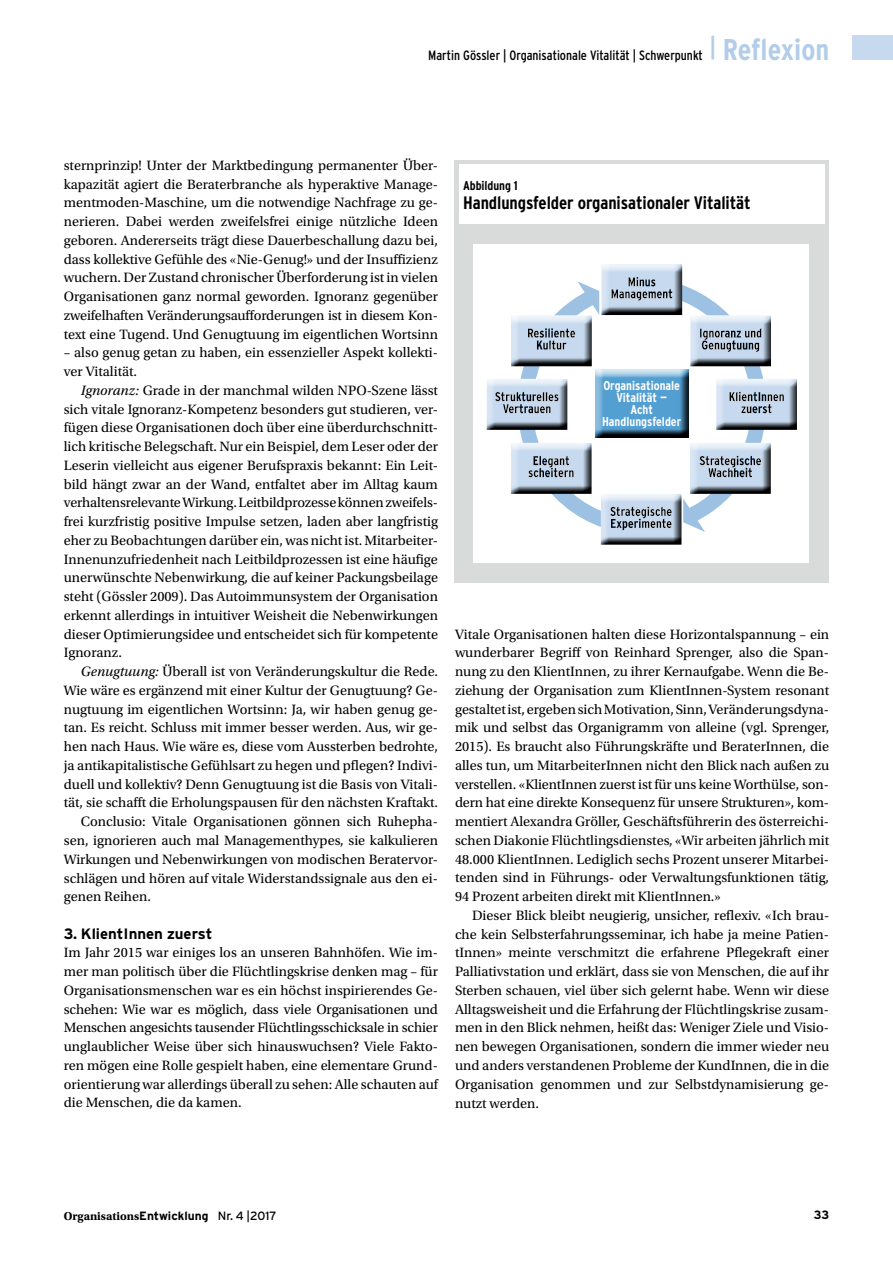
<style>
.page{position:relative;width:893px;height:1263px;background:#fff}
.page>*{position:absolute;margin:0;border:0;box-sizing:border-box;transform-origin:0 0}
.t1{font:700 condensed 18px "Interstate";letter-spacing:-.005em;color:#000}
.t2{font:700 15px "Interstate";color:#000}
.t3{font:14.25px/18.8px "Utopia Std";color:#000}
.t4{font:condensed 13.5px "Interstate";color:#000}
.t5{font:700 condensed 12.75px/12px "Interstate";color:#fff;text-align:center}
.t6{font:700 condensed 12.75px "Interstate";letter-spacing:-.005em;color:#000}
.t7{font:700 12px "Utopia Std";color:#000}
.t8{font:700 12px "Interstate";color:#000}
.s1{font-weight:700;font-size:30px;color:#b2cde9}
.s2{font-style:italic}
.s3{font-family:"Interstate"}
.s4{font-family:"Interstate";font-weight:400}
</style>
<div class="page">
<div style="left:852px;top:36px;width:41px;height:24px;background:#c6d9ee"></div>
<div style="left:455px;top:160px;width:374px;height:423px;background:#d9dada"></div>
<div style="left:474px;top:244px;width:335px;height:319px;background:#fff"></div>
<div style="left:459px;top:165px;width:366px;height:59px;background:#fff"></div>
<svg style="left:487px;top:281px;width:310px;height:264px"></svg>
<svg style="left:599px;top:264px;width:89px;height:52px;background:#a8b5c2"></svg>
<p class="t4" style="left:428px;top:47px;width:402px">Martin Gössler | Organisationale Vitalität | Schwerpunkt <sup>|</sup> <span class="s1">Reflexion</span></p>
<p class="t3" style="left:64px;top:156px;width:376px">sternprinzip! Unter der Marktbedingung permanenter Über&shy;kapazität agiert die Beraterbranche als hyperaktive Manage&shy;mentmoden-Maschine, um die notwendige Nachfrage zu ge&shy;nerieren. Dabei werden zweifelsfrei einige nützliche Ideen geboren. Andererseits trägt diese Dauerbeschallung dazu bei, dass kollektive Gefühle des «Nie-Genug!» und der Insuffizienz wuchern. Der Zustand chronischer Überforderung ist in vielen Organisationen ganz normal geworden. Ignoranz gegenüber zweifelhaften Veränderungsaufforderungen ist in diesem Kon-- text eine Tugend. Und Genugtuung im eigentlichen Wortsinn</p>
<p class="t3" style="left:64px;top:344px;width:376px">– also genug getan zu haben, ein essenzieller Aspekt kollekti&shy;ver Vitalität.</p>
<p class="t3" style="left:64px;top:381px;width:376px;text-indent:17px"><span class="s2">Ignoranz:</span> Grade in der manchmal wilden NPO-Szene lässt sich vitale Ignoranz-Kompetenz besonders gut studieren, ver&shy;fügen diese Organisationen doch über eine überdurchschnitt&shy;lich kritische Belegschaft. Nur ein Beispiel, dem Leser oder der Leserin vielleicht aus eigener Berufspraxis bekannt: Ein Leit&shy;bild hängt zwar an der Wand, entfaltet aber im Alltag kaum verhaltensrelevante Wirkung. Leitbildprozesse können zweifels&shy;frei kurzfristig positive Impulse setzen, laden aber langfristig eher zu Beobachtungen darüber ein, was nicht ist. Mitarbeiter-Innenunzufriedenheit nach Leitbildprozessen ist eine häufige unerwünschte Nebenwirkung, die auf keiner Packungsbeilage steht (Gössler 2009). Das Autoimmunsystem der Organisation erkennt allerdings in intuitiver Weisheit die Nebenwirkungen dieser Optimierungsidee und entscheidet sich für kompetente Ignoranz.</p>
<p class="t3" style="left:81px;top:662px;width:359px"><span class="s2">Genugtuung:</span> Überall ist von Veränderungskultur die Rede.</p>
<p class="t3" style="left:64px;top:681px;width:376px">Wie wäre es ergänzend mit einer Kultur der Genugtuung? Ge-</p>
<p class="t3" style="left:64px;top:700px;width:376px">nugtuung im eigentlichen Wortsinn: Ja, wir haben genug ge-</p>
<p class="t3" style="left:64px;top:719px;width:376px">tan. Es reicht. Schluss mit immer besser werden. Aus, wir ge-</p>
<p class="t3" style="left:64px;top:737px;width:376px">hen nach Haus. Wie wäre es, diese vom Aussterben bedrohte,</p>
<p class="t3" style="left:64px;top:756px;width:376px">ja antikapitalistische Gefühlsart zu hegen und pflegen? Indivi-</p>
<p class="t3" style="left:64px;top:775px;width:376px">duell und kollektiv? Denn Genugtuung ist die Basis von Vitali-</p>
<p class="t3" style="left:64px;top:794px;width:376px">tät, sie schafft die Erholungspausen für den nächsten Kraftakt.</p>
<p class="t3" style="left:81px;top:812px;width:359px">Conclusio: Vitale Organisationen gönnen sich Ruhepha-</p>
<p class="t3" style="left:64px;top:831px;width:376px">sen, ignorieren auch mal Managementhypes, sie kalkulieren</p>
<p class="t3" style="left:64px;top:850px;width:376px">Wirkungen und Nebenwirkungen von modischen Beratervor-</p>
<p class="t3" style="left:64px;top:869px;width:376px">schlägen und hören auf vitale Widerstandssignale aus den ei-</p>
<p class="t3" style="left:64px;top:887px;width:89px">genen Reihen.</p>
<p class="t2" style="left:64px;top:925px;width:150px">3. KlientInnen zuerst</p>
<p class="t3" style="left:64px;top:944px;width:376px;text-align:justify">Im Jahr 2015 war einiges los an unseren Bahnhöfen. Wie im&shy;mer man politisch über die Flüchtlingskrise denken mag – für Organisationsmenschen war es ein höchst inspirierendes Ge&shy;schehen: Wie war es möglich, dass viele Organisationen und Menschen angesichts tausender Flüchtlingsschicksale in schier unglaublicher Weise über sich hinauswuchsen? Viele Fakto&shy;ren mögen eine Rolle gespielt haben, eine elementare Grund&shy;orientierung war allerdings überall zu sehen: Alle schauten auf die Menschen, die da kamen.</p>
<p class="t6" style="left:463px;top:179px;width:56px">Abbildung 1</p>
<p class="t1" style="left:463px;top:192px;width:289px">Handlungsfelder organisationaler Vitalität</p>
<p class="t5" style="left:602px;top:379px;width:81px">Organisationale<br>Vitalität —<br>Acht<br>Handlungsfelder</p>
<p class="t3" style="left:455px;top:625px;width:376px">Vitale Organisationen halten diese Horizontalspannung – ein wunderbarer Begriff von Reinhard Sprenger, also die Span&shy;nung zu den KlientInnen, zu ihrer Kernaufgabe. Wenn die Be&shy;ziehung der Organisation zum KlientInnen-System resonant gestaltet ist, ergeben sich Motivation, Sinn, Veränderungsdyna&shy;mik und selbst das Organigramm von alleine (vgl. Sprenger, 2015). Es braucht also Führungskräfte und BeraterInnen, die alles tun, um MitarbeiterInnen nicht den Blick nach außen zu verstellen. «KlientInnen zuerst ist für uns keine Worthülse, son&shy;dern hat eine direkte Konsequenz für unsere Strukturen», kom-- mentiert Alexandra Gröller, Geschäftsführerin des österreichi&shy;schen Diakonie Flüchtlingsdienstes, «Wir arbeiten jährlich mit 48.000 KlientInnen. Lediglich sechs Prozent unserer Mitarbei&shy;tenden sind in Führungs- oder Verwaltungsfunktionen tätig, 94 Prozent arbeiten direkt mit KlientInnen.»</p>
<p class="t3" style="left:455px;top:906px;width:376px;text-align:justify;text-indent:17px">Dieser Blick bleibt neugierig, unsicher, reflexiv. «Ich brau&shy;che kein Selbsterfahrungsseminar, ich habe ja meine Patien&shy;tInnen» meinte verschmitzt die erfahrene Pflegekraft einer Palliativstation und erklärt, dass sie von Menschen, die auf ihr Sterben schauen, viel über sich gelernt habe. Wenn wir diese Alltagsweisheit und die Erfahrung der Flüchtlingskrise zusam&shy;men in den Blick nehmen, heißt das: Weniger Ziele und Visio&shy;nen bewegen Organisationen, sondern die immer wieder neu und anders verstandenen Probleme der KundInnen, die in die Organisation genommen und zur Selbstdynamisierung ge&shy;nutzt werden.</p>
<p class="t7" style="left:64px;top:1209px;width:214px">Organisations<span class="s3">Entwicklung</span> <span class="s4">Nr. 4 |2017</span></p>
<p class="t8" style="left:814px;top:1208px;width:17px">33</p>
</div>
